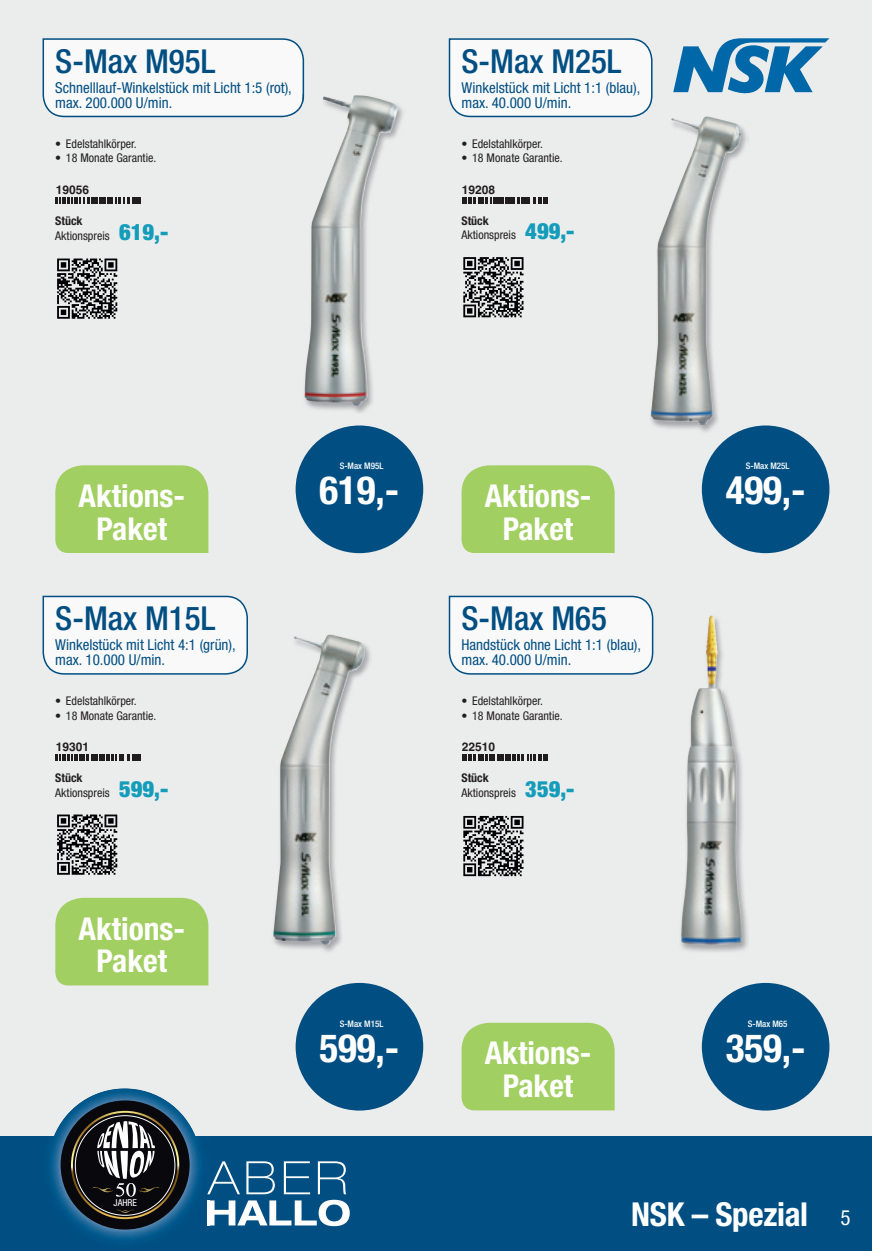
<style>
.page{position:relative;width:872px;height:1251px;background:#fff}
.page>*{position:absolute;margin:0;border:0;box-sizing:border-box;transform-origin:0 0}
.t1{font:700 condensed 39px "Helvetica Neue";color:#fff}
.t2{font:500 condensed 33px "Helvetica Neue";color:#004e82}
.t3{font:700 condensed 33px "Helvetica Neue";letter-spacing:-.01em;color:#fff}
.t4{font:700 condensed 31.5px/32.7px "Helvetica Neue";color:#fff;text-align:center}
.t5{font:condensed 21px "Helvetica Neue";color:#fff}
.t6{font:condensed 15px/15px "Helvetica Neue";color:#004e82}
.t7{font:condensed 12px/14.4px "Helvetica Neue";color:#231f20}
.t8{font:700 12px "Helvetica";color:#211d1e}
.t9{font:condensed 9.6px "Helvetica Neue";color:#fff}
.t10{font:500 condensed 9px "Helvetica Neue";color:#fff}
.s1{font-weight:700}
.s2{font-weight:900;font-size:22.5px;color:#149cbb}
</style>
<div class="page">
<div style="left:0;top:0;width:872px;height:1148px;background:#ebecec"></div>
<div style="left:0;top:1135px;width:872px;height:115px;background:#004e82"></div>
<img style="left:48px;top:1088px;width:153px;height:152px">
<svg style="left:208px;top:1161px;width:138px;height:32px"></svg>
<svg style="left:208px;top:1199px;width:142px;height:26px"></svg>
<div style="left:61px;top:1100px;width:129px;height:129px;background:#08080d;border-radius:50%"></div>
<svg style="left:68px;top:1108px;width:114px;height:113px"></svg>
<svg style="left:42px;top:595px;width:206px;height:80px"></svg>
<svg style="left:448px;top:595px;width:206px;height:80px"></svg>
<svg style="left:448px;top:38px;width:205px;height:80px"></svg>
<img style="left:681px;top:615px;width:67px;height:337px">
<img style="left:681px;top:616px;width:61px;height:328px">
<img style="left:276px;top:634px;width:95px;height:318px">
<img style="left:273px;top:635px;width:80px;height:309px">
<svg style="left:56px;top:754px;width:85px;height:7px"></svg>
<img style="left:648px;top:115px;width:99px;height:317px">
<img style="left:651px;top:118px;width:90px;height:307px">
<svg style="left:462px;top:197px;width:85px;height:6px"></svg>
<img style="left:304px;top:94px;width:99px;height:319px">
<svg style="left:43px;top:38px;width:261px;height:79px"></svg>
<img style="left:311px;top:95px;width:44px;height:132px">
<div style="left:296px;top:425px;width:127px;height:128px;background:#004e82;border-radius:50%"></div>
<div style="left:296px;top:982px;width:127px;height:128px;background:#004e82;border-radius:50%"></div>
<div style="left:702px;top:425px;width:127px;height:128px;background:#004e82;border-radius:50%"></div>
<div style="left:702px;top:982px;width:127px;height:128px;background:#004e82;border-radius:50%"></div>
<svg style="left:56px;top:197px;width:85px;height:7px"></svg>
<svg style="left:462px;top:754px;width:85px;height:7px"></svg>
<svg style="left:673px;top:38px;width:156px;height:55px"></svg>
<svg style="left:57px;top:814px;width:61px;height:61px"></svg>
<svg style="left:463px;top:816px;width:61px;height:61px"></svg>
<div style="left:55px;top:465px;width:153px;height:88px;background:#a2cf62"></div>
<div style="left:55px;top:897px;width:153px;height:88px;background:#a2cf62"></div>
<div style="left:461px;top:465px;width:153px;height:88px;background:#a2cf62"></div>
<div style="left:461px;top:1022px;width:153px;height:88px;background:#a2cf62"></div>
<svg style="left:57px;top:258px;width:61px;height:61px"></svg>
<svg style="left:463px;top:257px;width:61px;height:61px"></svg>
<h2 class="t2" style="left:55px;top:41px;width:161px">S-Max M95L</h2>
<p class="t6" style="left:55px;top:80px;width:238px">Schnelllauf-Winkelstück mit Licht 1:5 (rot), max. 200.000 U/min.</p>
<p class="t7" style="left:55px;top:136px;width:83px">• Edelstahlkörper.</p>
<p class="t7" style="left:55px;top:151px;width:103px">• 18 Monate Garantie.</p>
<p class="t8" style="left:56px;top:180px;width:35px">19056</p>
<p class="t7" style="left:55px;top:214px;width:115px"><span class="s1">Stück<br></span>Aktionspreis <span class="s2">619,-</span></p>
<h2 class="t2" style="left:461px;top:41px;width:161px">S-Max M25L</h2>
<p class="t6" style="left:461px;top:80px;width:180px">Winkelstück mit Licht 1:1 (blau), max. 40.000 U/min.</p>
<p class="t7" style="left:461px;top:136px;width:83px">• Edelstahlkörper.</p>
<p class="t7" style="left:461px;top:151px;width:103px">• 18 Monate Garantie.</p>
<p class="t8" style="left:462px;top:180px;width:35px">19208</p>
<p class="t7" style="left:461px;top:213px;width:115px"><span class="s1">Stück<br></span>Aktionspreis <span class="s2">499,-</span></p>
<h3 class="t4" style="left:78px;top:479px;width:108px">Aktions-<br>Paket</h3>
<h2 class="t2" style="left:55px;top:598px;width:161px">S-Max M15L</h2>
<p class="t6" style="left:55px;top:637px;width:182px">Winkelstück mit Licht 4:1 (grün), max. 10.000 U/min.</p>
<p class="t7" style="left:55px;top:693px;width:83px">• Edelstahlkörper.</p>
<p class="t7" style="left:55px;top:708px;width:103px">• 18 Monate Garantie.</p>
<p class="t8" style="left:56px;top:737px;width:35px">19301</p>
<p class="t7" style="left:55px;top:770px;width:115px"><span class="s1">Stück<br></span>Aktionspreis <span class="s2">599,-</span></p>
<p class="t10" style="left:340px;top:460px;width:45px">S-Max M95L</p>
<h1 class="t1" style="left:319px;top:467px;width:81px">619,-</h1>
<h3 class="t4" style="left:485px;top:479px;width:108px">Aktions-<br>Paket</h3>
<h2 class="t2" style="left:461px;top:598px;width:147px">S-Max M65</h2>
<p class="t6" style="left:461px;top:637px;width:181px">Handstück ohne Licht 1:1 (blau), max. 40.000 U/min.</p>
<p class="t7" style="left:461px;top:693px;width:83px">• Edelstahlkörper.</p>
<p class="t7" style="left:461px;top:708px;width:103px">• 18 Monate Garantie.</p>
<p class="t8" style="left:462px;top:737px;width:35px">22510</p>
<p class="t7" style="left:461px;top:770px;width:115px"><span class="s1">Stück<br></span>Aktionspreis <span class="s2">359,-</span></p>
<p class="t10" style="left:746px;top:460px;width:45px">S-Max M25L</p>
<h1 class="t1" style="left:725px;top:467px;width:81px">499,-</h1>
<h3 class="t4" style="left:78px;top:911px;width:108px">Aktions-<br>Paket</h3>
<p class="t10" style="left:340px;top:1017px;width:45px">S-Max M15L</p>
<h1 class="t1" style="left:319px;top:1024px;width:81px">599,-</h1>
<h3 class="t4" style="left:485px;top:1036px;width:108px">Aktions-<br>Paket</h3>
<p class="t10" style="left:748px;top:1017px;width:41px">S-Max M65</p>
<h1 class="t1" style="left:725px;top:1024px;width:81px">359,-</h1>
<p class="t9" style="left:114px;top:1196px;width:25px">JAHRE</p>
<h2 class="t3" style="left:631px;top:1193px;width:178px">NSK – Spezial</h2>
<h3 class="t5" style="left:840px;top:1205px;width:12px">5</h3>
</div>
